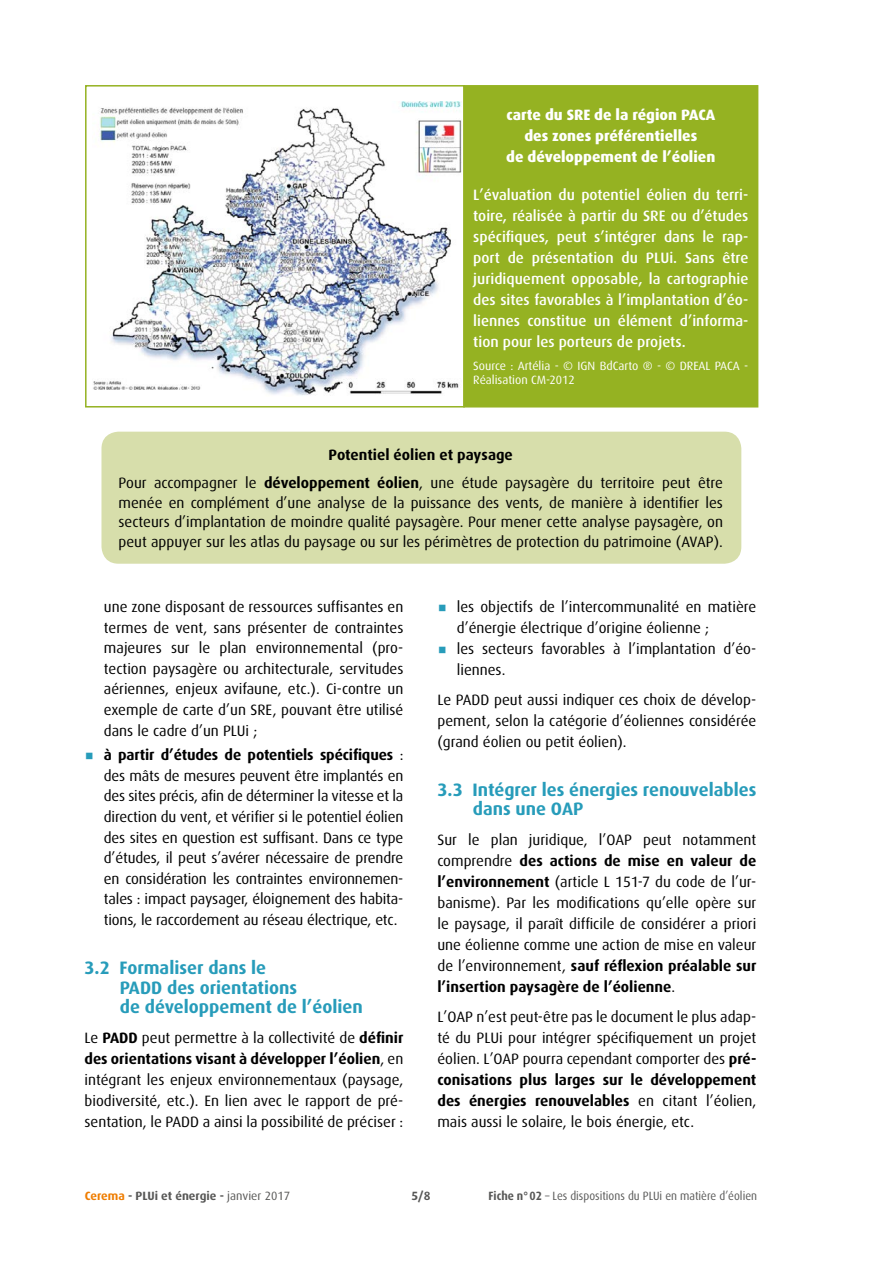
<style>
.page{position:relative;width:893px;height:1263px;background:#fff}
.page>*{position:absolute;margin:0;border:0;box-sizing:border-box;transform-origin:0 0}
.t1{font:700 18px/19.5px "Dax OT";color:#279cba}
.t2{font:15px/21px "Dax OT";color:#000;text-align:justify}
.t3{font:500 15px/21px "Dax OT";color:#fff;text-align:justify}
.t4{font:800 15px/21px "Dax OT";color:#fff;text-align:center}
.t5{font:12px/14.4px "Dax OT";color:#fff}
.t6{font:12px "Dax OT";color:#575756;scale:.93 1}
.t7{font:700 12px "Dax OT";color:#575756}
.s1{font-weight:700}
.s2{color:#ef7d00}
.s3{font-weight:400}
</style>
<div class="page">
<img style="left:93px;top:101px;width:369px;height:295px">
<div style="left:85px;top:85px;width:380px;height:322px;border:2px solid #95b222"></div>
<div style="left:464px;top:86px;width:294px;height:321px;background:#95b222"></div>
<div style="left:463px;top:85px;width:295px;height:322px;border:2px solid #95b222"></div>
<div style="left:101px;top:432px;width:640px;height:132px;background:#d7deab;border-radius:17px"></div>
<p class="t4" style="left:506px;top:104px;width:211px">carte du SRE de la région PACA des zones préférentielles<br>de développement de l’éolien</p>
<p class="t3" style="left:473px;top:184px;width:277px">L’évaluation du potentiel éolien du terri&shy;toire, réalisée à partir du SRE ou d’études spécifiques, peut s’intégrer dans le rap&shy;port de présentation du PLUi. Sans être juridiquement opposable, la cartographie des sites favorables à l’implantation d’éo&shy;liennes constitue un élément d’informa&shy;tion pour les porteurs de projets.</p>
<p class="t5" style="left:473px;top:359px;width:277px">Source : Artélia - © IGN BdCarto ® - © DREAL PACA -<br>Réalisation CM-2012</p>
<p class="t2" style="left:118px;top:441px;width:606px;line-height:28px;text-align:center"><span class="s1">Potentiel éolien et paysage<br></span>Pour accompagner le <span class="s1">développement éolien</span>, une étude paysagère du territoire peut être</p>
<p class="t2" style="left:118px;top:493px;width:606px;line-height:19.5px">menée en complément d’une analyse de la puissance des vents, de manière à identifier les secteurs d’implantation de moindre qualité paysagère. Pour mener cette analyse paysagère, on peut appuyer sur les atlas du paysage ou sur les périmètres de protection du patrimoine (AVAP).</p>
<p class="t2" style="left:104px;top:597px;width:301px;line-height:20.5px">une zone disposant de ressources suffisantes en termes de vent, sans présenter de contraintes majeures sur le plan environnemental (pro&shy;tection paysagère ou architecturale, servitudes aériennes, enjeux avifaune, etc.). Ci-contre un exemple de carte d’un SRE, pouvant être utilisé dans le cadre d’un PLUi ;</p>
<p class="t2" style="left:104px;top:745px;width:301px;line-height:20.5px"><span class="s1">à partir d’études de potentiels spécifiques</span> : des mâts de mesures peuvent être implantés en des sites précis, afin de déterminer la vitesse et la direction du vent, et vérifier si le potentiel éolien des sites en question est suffisant. Dans ce type d’études, il peut s’avérer nécessaire de prendre en considération les contraintes environnemen&shy;tales : impact paysager, éloignement des habita&shy;tions, le raccordement au réseau électrique, etc.</p>
<p class="t1" style="left:120px;top:958px;width:244px;text-indent:-35px">3.2 Formaliser dans le<br>PADD des orientations<br>de développement de l’éolien</p>
<p class="t2" style="left:84px;top:1027px;width:320px">Le <span class="s1">PADD</span> peut permettre à la collectivité de <span class="s1">définir des orientations visant à développer l’éolien</span>, en intégrant les enjeux environnementaux (paysage, biodiversité, etc.). En lien avec le rapport de pré&shy;sentation, le PADD a ainsi la possibilité de préciser :</p>
<p class="t2" style="left:457px;top:597px;width:301px;text-align:left">les objectifs de l’intercommunalité en matière d’énergie électrique d’origine éolienne ;<br>les secteurs favorables à l’implantation d’éo&shy;liennes.</p>
<p class="t2" style="left:437px;top:689px;width:320px">Le PADD peut aussi indiquer ces choix de dévelop&shy;pement, selon la catégorie d’éoliennes considérée (grand éolien ou petit éolien).</p>
<p class="t1" style="left:473px;top:780px;width:285px;text-indent:-35px">3.3 Intégrer les énergies renouvelables dans une OAP</p>
<p class="t2" style="left:437px;top:829px;width:320px">Sur le plan juridique, l’OAP peut notamment comprendre <span class="s1">des actions de mise en valeur de l’environnement</span> (article L 151-7 du code de l’ur&shy;banisme). Par les modifications qu’elle opère sur le paysage, il paraît difficile de considérer a priori une éolienne comme une action de mise en valeur de l’environnement, <span class="s1">sauf réflexion préalable sur l’insertion paysagère de l’éolienne</span>.</p>
<p class="t2" style="left:437px;top:1006px;width:320px">L’OAP n’est peut-être pas le document le plus adap&shy;té du PLUi pour intégrer spécifiquement un projet éolien. L’OAP pourra cependant comporter des <span class="s1">pré&shy;conisations plus larges sur le développement des énergies renouvelables</span> en citant l’éolien, mais aussi le solaire, le bois énergie, etc.</p>
<p class="t7" style="left:85px;top:1189px;width:207px"><span class="s2">Cerema</span> - PLUi et énergie - <span class="s3">janvier 2017</span></p>
<p class="t7" style="left:411px;top:1189px;width:21px">5/8</p>
<p class="t6" style="left:488px;top:1189px;width:290px"><span class="s1">Fiche n°02</span> – Les dispositions du PLUi en matière d’éolien</p>
</div>
